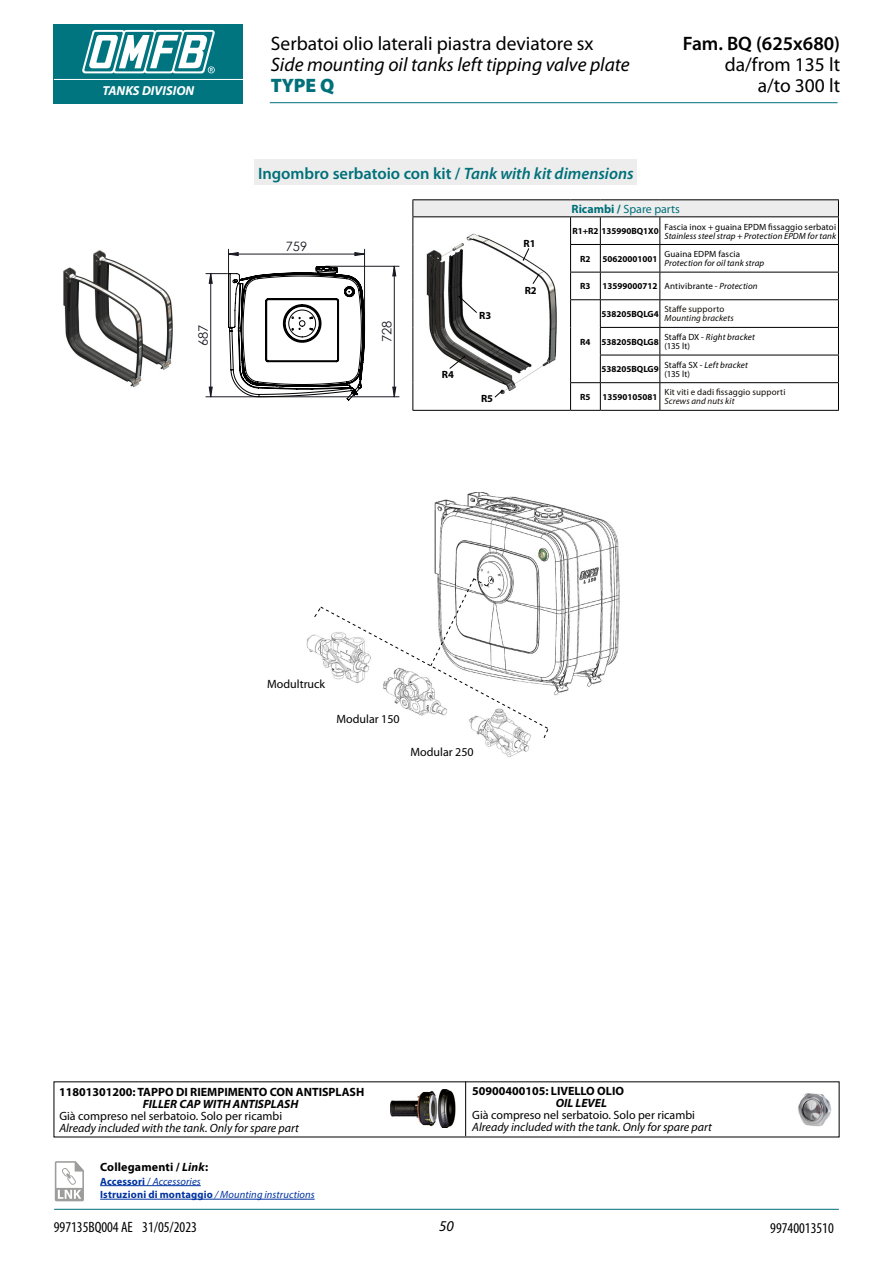
<style>
.page{position:relative;width:893px;height:1263px;background:#fff}
.page>*{position:absolute;margin:0;border:0;box-sizing:border-box;transform-origin:0 0}
.t1{font:19.5px/21px "Myriad Pro";color:#000;text-align:right}
.t2{font:italic 19.5px "Myriad Pro";color:#000}
.t3{font:600 19.5px "Myriad Pro";color:#000}
.t4{font:900 19.5px "Myriad Pro";color:#007079}
.t5{font:600 16.5px "Myriad Pro";color:#007079}
.t6{font:condensed 15px "Myriad Pro";color:#000}
.t7{font:italic 15px "Myriad Pro";color:#000}
.t8{font:italic 700 13.05px "Myriad Pro";color:#fff}
.t9{font:12.9px "Century Gothic";color:#191924}
.t10{font:12px "Myriad Pro";color:#000}
.t11{font:italic 12px "Myriad Pro";color:#000}
.t12{font:700 12px "Myriad Pro";color:#000}
.t13{font:italic 700 12px "Myriad Pro";color:#000}
.t14{font:12px "Myriad Pro";color:#007079}
.t15{font:italic 10.5px/13.5px "Myriad Pro";letter-spacing:.01em;color:#0033a1}
.t16{font:700 10.5px "Myriad Pro";color:#000}
.t17{font:9px/9px "Myriad Pro";letter-spacing:.015em;color:#000}
.t18{font:700 9px "Myriad Pro";color:#000}
.t19{font:italic 9px "Myriad Pro";letter-spacing:.015em;color:#000}
.t20{font:9px "Myriad Pro";letter-spacing:.02em;color:#110c06}
.t21{font:italic 9px "Myriad Pro";letter-spacing:.015em;color:#110c06}
.s1{font-style:italic}
.s2{font-weight:700}
.s3{font-weight:700;font-style:normal}
.s4{font-style:normal}
</style>
<div class="page">
<hr style="left:54px;top:1209px;width:785px;height:1px;background:#007079">
<div style="left:54px;top:24px;width:189px;height:79px;background:#007580"></div>
<hr style="left:54px;top:79px;width:189px;height:1px;background:#fff">
<svg style="left:82px;top:30px;width:133px;height:43px"></svg>
<hr style="left:270px;top:102px;width:568px;height:1px;background:#007079">
<div style="left:254px;top:160px;width:383px;height:25px;background:#ededed"></div>
<img style="left:63px;top:250px;width:110px;height:137px">
<hr style="left:328px;top:266px;width:71px;height:1px;background:#191924">
<hr style="left:260px;top:396px;width:139px;height:1px;background:#191924">
<svg style="left:392px;top:265px;width:5px;height:133px"></svg>
<svg style="left:206px;top:249px;width:160px;height:152px"></svg>
<img style="left:306px;top:492px;width:314px;height:265px">
<svg style="left:314px;top:578px;width:235px;height:161px"></svg>
<svg style="left:55px;top:1161px;width:29px;height:40px"></svg>
<hr style="left:100px;top:1185px;width:101px;height:1px;background:#0033a1">
<hr style="left:100px;top:1199px;width:215px;height:1px;background:#0033a1">
<hr style="left:465px;top:1081px;width:1px;height:55px;background:#000">
<img style="left:391px;top:1089px;width:64px;height:38px">
<img style="left:798px;top:1093px;width:34px;height:34px">
<div style="left:413px;top:200px;width:425px;height:17px;background:#ededed"></div>
<hr style="left:412px;top:199px;width:159px;height:1px;background:#000">
<svg style="left:571px;top:199px;width:29px;height:1px"></svg>
<hr style="left:600px;top:199px;width:60px;height:1px;background:#000">
<hr style="left:660px;top:199px;width:179px;height:1px;background:#000">
<hr style="left:412px;top:216px;width:159px;height:1px;background:#000">
<svg style="left:412px;top:200px;width:1px;height:210px"></svg>
<hr style="left:412px;top:410px;width:159px;height:1px;background:#000">
<hr style="left:600px;top:216px;width:60px;height:1px;background:#000">
<hr style="left:660px;top:216px;width:179px;height:1px;background:#000">
<hr style="left:600px;top:244px;width:60px;height:1px;background:#000">
<hr style="left:660px;top:244px;width:179px;height:1px;background:#000">
<hr style="left:600px;top:272px;width:60px;height:1px;background:#000">
<hr style="left:660px;top:272px;width:179px;height:1px;background:#000">
<hr style="left:600px;top:299px;width:60px;height:1px;background:#000">
<hr style="left:660px;top:299px;width:179px;height:1px;background:#000">
<hr style="left:600px;top:327px;width:60px;height:1px;background:#000">
<hr style="left:660px;top:327px;width:179px;height:1px;background:#000">
<hr style="left:600px;top:355px;width:60px;height:1px;background:#000">
<hr style="left:660px;top:355px;width:179px;height:1px;background:#000">
<svg style="left:570px;top:216px;width:31px;height:195px"></svg>
<hr style="left:600px;top:382px;width:60px;height:1px;background:#000">
<hr style="left:660px;top:382px;width:179px;height:1px;background:#000">
<svg style="left:659px;top:217px;width:1px;height:193px"></svg>
<svg style="left:838px;top:200px;width:1px;height:210px"></svg>
<hr style="left:600px;top:410px;width:60px;height:1px;background:#000">
<hr style="left:660px;top:410px;width:179px;height:1px;background:#000">
<img style="left:426px;top:233px;width:131px;height:161px">
<svg style="left:494px;top:390px;width:9px;height:8px"></svg>
<svg style="left:532px;top:274px;width:7px;height:10px"></svg>
<svg style="left:458px;top:296px;width:19px;height:17px"></svg>
<svg style="left:449px;top:356px;width:16px;height:13px"></svg>
<svg style="left:523px;top:248px;width:6px;height:13px"></svg>
<h3 class="t8" style="left:102px;top:83px;width:93px">TANKS DIVISION</h3>
<h3 class="t9" style="left:194px;top:346px;width:23px;rotate:-90deg">687</h3>
<h1 class="t1" style="left:271px;top:33px;width:324px">Serbatoi olio laterali piastra deviatore sx</h1>
<h1 class="t2" style="left:271px;top:53px;width:360px">Side mounting oil tanks left tipping valve plate</h1>
<h1 class="t4" style="left:271px;top:75px;width:65px">TYPE Q</h1>
<h2 class="t5" style="left:258px;top:162px;width:377px">Ingombro serbatoio con kit / <span class="s1">Tank with kit dimensions</span></h2>
<h1 class="t3" style="left:683px;top:31px;width:159px">Fam. BQ (625x680)</h1>
<h1 class="t1" style="left:725px;top:54px;width:117px">da/from 135 lt a/to 300 lt</h1>
<h3 class="t9" style="left:286px;top:238px;width:23px">759</h3>
<h3 class="t9" style="left:378px;top:342px;width:23px;rotate:-90deg">728</h3>
<p class="t16" style="left:442px;top:368px;width:14px">R4</p>
<p class="t16" style="left:479px;top:309px;width:14px">R3</p>
<p class="t16" style="left:523px;top:237px;width:14px">R1</p>
<p class="t16" style="left:525px;top:283px;width:14px">R2</p>
<h3 class="t14" style="left:571px;top:201px;width:110px"><span class="s2">Ricambi /</span> Spare parts</h3>
<p class="t18" style="left:572px;top:225px;width:88px">R1+R2 135990BQ1X0</p>
<p class="t17" style="left:664px;top:222px;width:173px">Fascia inox + guaina EPDM fissaggio serbatoi</p>
<p class="t19" style="left:664px;top:230px;width:173px">Stainless steel strap + Protection EPDM for tank</p>
<p class="t18" style="left:580px;top:253px;width:12px">R2</p>
<p class="t18" style="left:603px;top:253px;width:56px">50620001001</p>
<p class="t17" style="left:664px;top:249px;width:77px">Guaina EDPM fascia</p>
<p class="t19" style="left:664px;top:258px;width:101px">Protection for oil tank strap</p>
<p class="t18" style="left:580px;top:280px;width:12px">R3</p>
<p class="t17" style="left:603px;top:282px;width:157px"><span class="s2">13599000712</span> Antivibrante - <span class="s1">Protection</span></p>
<p class="t18" style="left:580px;top:336px;width:12px">R4</p>
<p class="t20" style="left:664px;top:304px;width:61px">Staffe supporto</p>
<p class="t21" style="left:664px;top:313px;width:71px">Mounting brackets</p>
<p class="t18" style="left:601px;top:308px;width:59px">538205BQLG4</p>
<p class="t18" style="left:601px;top:336px;width:59px">538205BQLG8</p>
<p class="t17" style="left:664px;top:332px;width:92px">Staffa DX - <span class="s1">Right bracket </span>(135 lt)</p>
<p class="t18" style="left:601px;top:363px;width:59px">538205BQLG9</p>
<p class="t17" style="left:664px;top:360px;width:85px">Staffa SX - <span class="s1">Left bracket </span>(135 lt)</p>
<p class="t18" style="left:580px;top:391px;width:12px">R5</p>
<p class="t18" style="left:603px;top:391px;width:56px">13590105081</p>
<p class="t20" style="left:664px;top:387px;width:122px">Kit viti e dadi fissaggio supporti</p>
<p class="t16" style="left:481px;top:392px;width:14px">R5</p>
<p class="t21" style="left:664px;top:396px;width:71px">Screws and nuts kit</p>
<h3 class="t10" style="left:267px;top:676px;width:60px">Modultruck</h3>
<h3 class="t10" style="left:336px;top:712px;width:65px">Modular 150</h3>
<h3 class="t10" style="left:411px;top:745px;width:65px">Modular 250</h3>
<h3 class="t12" style="left:59px;top:1084px;width:307px">11801301200: TAPPO DI RIEMPIMENTO CON ANTISPLASH</h3>
<h3 class="t13" style="left:143px;top:1096px;width:157px">FILLER CAP WITH ANTISPLASH</h3>
<h3 class="t10" style="left:59px;top:1108px;width:224px">Già compreso nel serbatoio. Solo per ricambi</h3>
<h3 class="t11" style="left:59px;top:1120px;width:241px">Already included with the tank. Only for spare part</h3>
<h3 class="t12" style="left:100px;top:1159px;width:110px">Collegamenti / <span class="s1">Link</span>:</h3>
<p class="t15" style="left:100px;top:1174px;width:216px"><span class="s3">Accessori</span> <span class="s4">/</span> Accessories<br><span class="s3">Istruzioni di montaggio</span> / Mounting instructions</p>
<h3 class="t6" style="left:54px;top:1218px;width:145px">997135BQ004 AE 31/05/2023</h3>
<h3 class="t12" style="left:472px;top:1083px;width:153px">50900400105: LIVELLO OLIO</h3>
<h3 class="t13" style="left:556px;top:1095px;width:53px">OIL LEVEL</h3>
<h3 class="t10" style="left:472px;top:1107px;width:224px">Già compreso nel serbatoio. Solo per ricambi</h3>
<h3 class="t11" style="left:472px;top:1119px;width:241px">Already included with the tank. Only for spare part</h3>
<h3 class="t7" style="left:439px;top:1217px;width:16px">50</h3>
<h3 class="t6" style="left:770px;top:1219px;width:65px">99740013510</h3>
</div>
